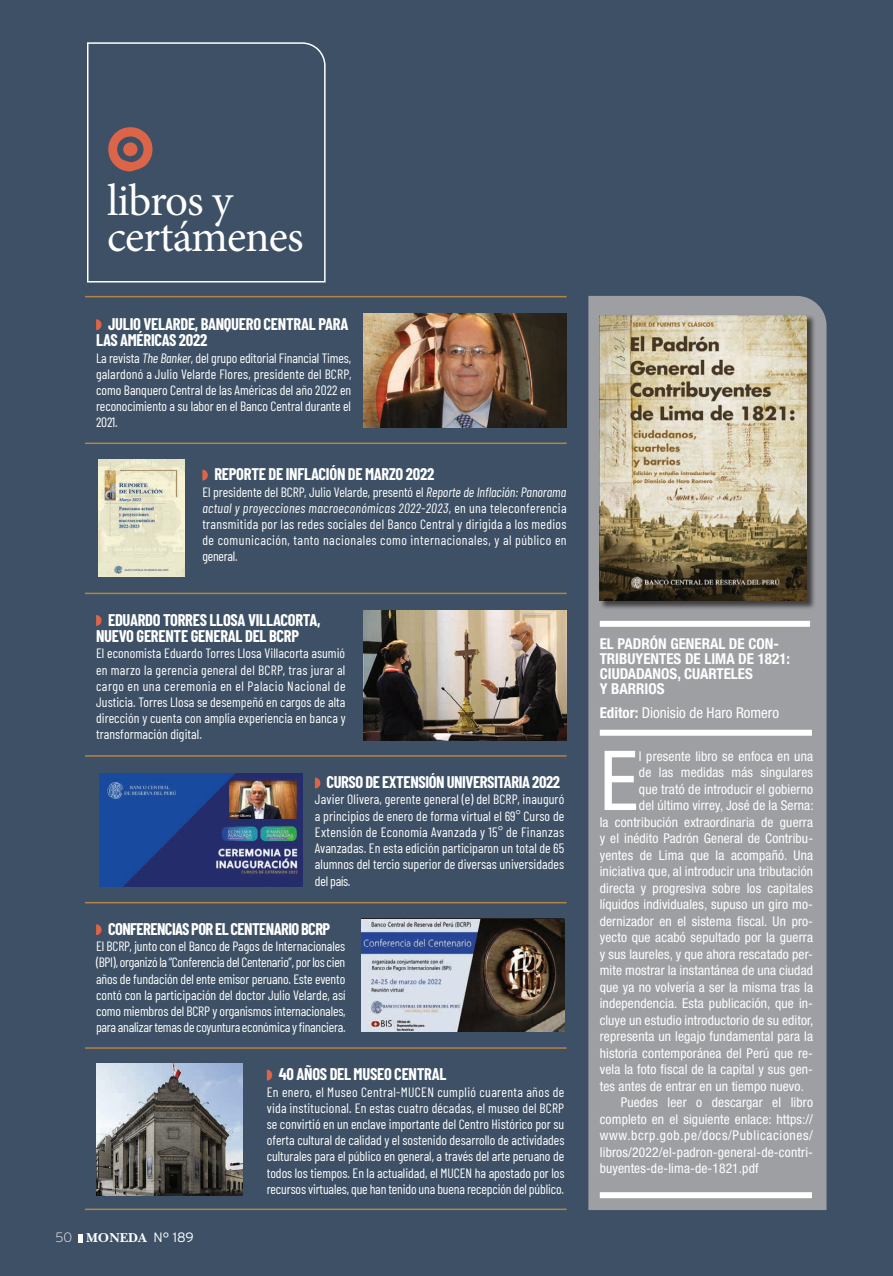
<style>
.page{position:relative;width:893px;height:1276px;background:#3d5065}
.page>*{position:absolute;margin:0;border:0;box-sizing:border-box;transform-origin:0 0}
.t1{font:condensed 82.8px "Helvetica Neue LT Std";color:#fff}
.t2{font:45px/36px "Minion Pro";letter-spacing:-.02em;color:#fff}
.t3{font:700 16.5px/16.5px "Barlow Condensed";letter-spacing:-.015em;color:#fff}
.t4{font:700 16.5px "Barlow Condensed";letter-spacing:-.035em;color:#fff}
.t5{font:700 condensed 15px/15px "Helvetica Neue LT Std";color:#fff}
.t6{font:condensed 15px "Helvetica Neue LT Std";color:#fff}
.t7{font:13.5px/16.2px "Barlow Condensed";letter-spacing:-.005em;color:#fff;text-align:justify}
.t8{font:condensed 13.5px "Helvetica Neue LT Std";letter-spacing:.01em;color:#fff}
.t9{font:condensed 13.5px "Helvetica Neue LT Std";letter-spacing:.045em;color:#fff}
.t10{font:13.5px "New Baskerville Bold SC";color:#fff}
.s1{font-style:italic}
.s2{font-family:"Interstate";font-weight:200}
.s3{font-family:"Interstate";font-weight:300}
.s4{font-weight:700}
</style>
<div class="page">
<div style="left:588px;top:296px;width:238px;height:914px;background:#9d9fa2"></div>
<svg style="left:87px;top:42px;width:239px;height:241px"></svg>
<svg style="left:108px;top:127px;width:44px;height:44px"></svg>
<div style="left:600px;top:621px;width:210px;height:6px;background:#fff"></div>
<div style="left:600px;top:730px;width:212px;height:6px;background:#fff"></div>
<div style="left:600px;top:1192px;width:212px;height:6px;background:#fff"></div>
<svg style="left:79px;top:1234px;width:4px;height:8px"></svg>
<div style="left:599px;top:314px;width:217px;height:296px;background:#231f20;opacity:.75"></div>
<img style="left:600px;top:315px;width:207px;height:285px">
<hr style="left:85px;top:442px;width:482px;height:2px;background:#b58343">
<hr style="left:85px;top:296px;width:482px;height:1px;background:#b58343">
<hr style="left:85px;top:592px;width:482px;height:2px;background:#b58343">
<hr style="left:85px;top:902px;width:482px;height:1px;background:#b58343">
<hr style="left:85px;top:1047px;width:482px;height:1px;background:#b58343">
<hr style="left:85px;top:1208px;width:482px;height:2px;background:#b58343">
<hr style="left:85px;top:755px;width:482px;height:1px;background:#b58343">
<svg style="left:96px;top:319px;width:6px;height:11px"></svg>
<img style="left:364px;top:313px;width:203px;height:114px">
<svg style="left:96px;top:924px;width:6px;height:11px"></svg>
<img style="left:361px;top:919px;width:203px;height:112px">
<svg style="left:202px;top:470px;width:6px;height:10px"></svg>
<img style="left:98px;top:459px;width:86px;height:118px">
<svg style="left:96px;top:615px;width:6px;height:11px"></svg>
<img style="left:364px;top:610px;width:203px;height:130px">
<svg style="left:315px;top:777px;width:5px;height:11px"></svg>
<img style="left:99px;top:773px;width:203px;height:114px">
<img style="left:99px;top:773px;width:84px;height:30px">
<img style="left:229px;top:781px;width:68px;height:37px">
<svg style="left:267px;top:1069px;width:5px;height:11px"></svg>
<img style="left:96px;top:1064px;width:147px;height:131px">
<h2 class="t2" style="left:107px;top:183px;width:198px">libros y certámenes</h2>
<p class="t3" style="left:96px;top:315px;width:254px;text-indent:12px">JULIO VELARDE, BANQUERO CENTRAL PARA<br>LAS AMÉRICAS 2022</p>
<p class="t7" style="left:96px;top:349px;width:257px">La revista <span class="s1">The Banker</span>, del grupo editorial Financial Times, galardonó a Julio Velarde Flores, presidente del BCRP, como Banquero Central de las Américas del año 2022 en reconocimiento a su labor en el Banco Central durante el 2021.</p>
<p class="t3" style="left:214px;top:465px;width:221px">REPORTE DE INFLACIÓN DE MARZO 2022</p>
<p class="t7" style="left:202px;top:482px;width:366px">El presidente del BCRP, Julio Velarde, presentó el <span class="s1">Reporte de Inflación: Panorama actual y proyecciones macroeconómicas 2022-2023</span>, en una teleconferencia transmitida por las redes sociales del Banco Central y dirigida a los medios de comunicación, tanto nacionales como internacionales, y al público en general.</p>
<p class="t3" style="left:96px;top:610px;width:226px;text-indent:12px">EDUARDO TORRES LLOSA VILLACORTA,<br>NUEVO GERENTE GENERAL DEL BCRP</p>
<p class="t7" style="left:96px;top:644px;width:251px">El economista Eduardo Torres Llosa Villacorta asumió en marzo la gerencia general del BCRP, tras jurar al cargo en una ceremonia en el Palacio Nacional de Justicia. Torres Llosa se desempeñó en cargos de alta dirección y cuenta con amplia experiencia en banca y transformación digital.</p>
<p class="t3" style="left:326px;top:773px;width:235px">CURSO DE EXTENSIÓN UNIVERSITARIA 2022</p>
<p class="t7" style="left:315px;top:790px;width:251px">Javier Olivera, gerente general (e) del BCRP, inauguró a principios de enero de forma virtual el 69° Curso de Extensión de Economía Avanzada y 15° de Finanzas Avanzadas. En esta edición participaron un total de 65 alumnos del tercio superior de diversas universidades del país.</p>
<p class="t4" style="left:108px;top:917px;width:224px">CONFERENCIAS POR EL CENTENARIO BCRP</p>
<p class="t7" style="left:96px;top:937px;width:251px">El BCRP, junto con el Banco de Pagos de Internacionales (BPI), organizó la “Conferencia del Centenario”, por los cien años de fundación del ente emisor peruano. Este evento contó con la participación del doctor Julio Velarde, así como miembros del BCRP y organismos internacionales, para analizar temas de coyuntura económica y financiera.</p>
<p class="t10" style="left:56px;top:1230px;width:140px"><span class="s2">50</span> MONEDA <span class="s3">N° 189</span></p>
<p class="t3" style="left:279px;top:1065px;width:169px">40 AÑOS DEL MUSEO CENTRAL</p>
<p class="t7" style="left:267px;top:1082px;width:299px">En enero, el Museo Central-MUCEN cumplió cuarenta años de vida institucional. En estas cuatro décadas, el museo del BCRP se convirtió en un enclave importante del Centro Histórico por su oferta cultural de calidad y el sostenido desarrollo de actividades culturales para el público en general, a través del arte peruano de todos los tiempos. En la actualidad, el MUCEN ha apostado por los recursos virtuales, que han tenido una buena recepción del público.</p>
<p class="t5" style="left:600px;top:636px;width:192px">EL PADRÓN GENERAL DE CON-<br>TRIBUYENTES DE LIMA DE 1821:<br>CIUDADANOS, CUARTELES<br>Y BARRIOS</p>
<p class="t6" style="left:600px;top:704px;width:181px"><span class="s4">Editor:</span> Dionisio de Haro Romero</p>
<h1 class="t1" style="left:600px;top:733px;width:40px">E</h1>
<p class="t8" style="left:639px;top:748px;width:176px">l presente libro se enfoca en una</p>
<p class="t8" style="left:639px;top:764px;width:176px">de las medidas más singulares</p>
<p class="t8" style="left:639px;top:781px;width:176px">que trató de introducir el gobierno</p>
<p class="t8" style="left:639px;top:797px;width:176px">del último virrey, José de la Serna:</p>
<p class="t8" style="left:600px;top:814px;width:215px">la contribución extraordinaria de guerra</p>
<p class="t8" style="left:600px;top:830px;width:215px">y el inédito Padrón General de Contribu-</p>
<p class="t8" style="left:600px;top:847px;width:215px">yentes de Lima que la acompañó. Una</p>
<p class="t8" style="left:600px;top:863px;width:215px">iniciativa que, al introducir una tributación</p>
<p class="t8" style="left:600px;top:880px;width:215px">directa y progresiva sobre los capitales</p>
<p class="t8" style="left:600px;top:896px;width:215px">líquidos individuales, supuso un giro mo-</p>
<p class="t8" style="left:600px;top:913px;width:215px">dernizador en el sistema fiscal. Un pro-</p>
<p class="t8" style="left:600px;top:929px;width:215px">yecto que acabó sepultado por la guerra</p>
<p class="t8" style="left:600px;top:946px;width:215px">y sus laureles, y que ahora rescatado per-</p>
<p class="t8" style="left:600px;top:962px;width:215px">mite mostrar la instantánea de una ciudad</p>
<p class="t8" style="left:600px;top:979px;width:215px">que ya no volvería a ser la misma tras la</p>
<p class="t8" style="left:600px;top:995px;width:215px">independencia. Esta publicación, que in-</p>
<p class="t8" style="left:600px;top:1012px;width:215px">cluye un estudio introductorio de su editor,</p>
<p class="t8" style="left:600px;top:1028px;width:215px">representa un legajo fundamental para la</p>
<p class="t8" style="left:600px;top:1045px;width:215px">historia contemporánea del Perú que re-</p>
<p class="t8" style="left:600px;top:1061px;width:215px">vela la foto fiscal de la capital y sus gen-</p>
<p class="t8" style="left:600px;top:1078px;width:206px">tes antes de entrar en un tiempo nuevo.</p>
<p class="t8" style="left:621px;top:1094px;width:194px">Puedes leer o descargar el libro</p>
<p class="t8" style="left:600px;top:1111px;width:215px">completo en el siguiente enlace: https://</p>
<p class="t9" style="left:600px;top:1127px;width:215px">www.bcrp.gob.pe/docs/Publicaciones/</p>
<p class="t8" style="left:600px;top:1144px;width:215px">libros/2022/el-padron-general-de-contri-</p>
<p class="t8" style="left:600px;top:1160px;width:160px">buyentes-de-lima-de-1821.pdf</p>
</div>
